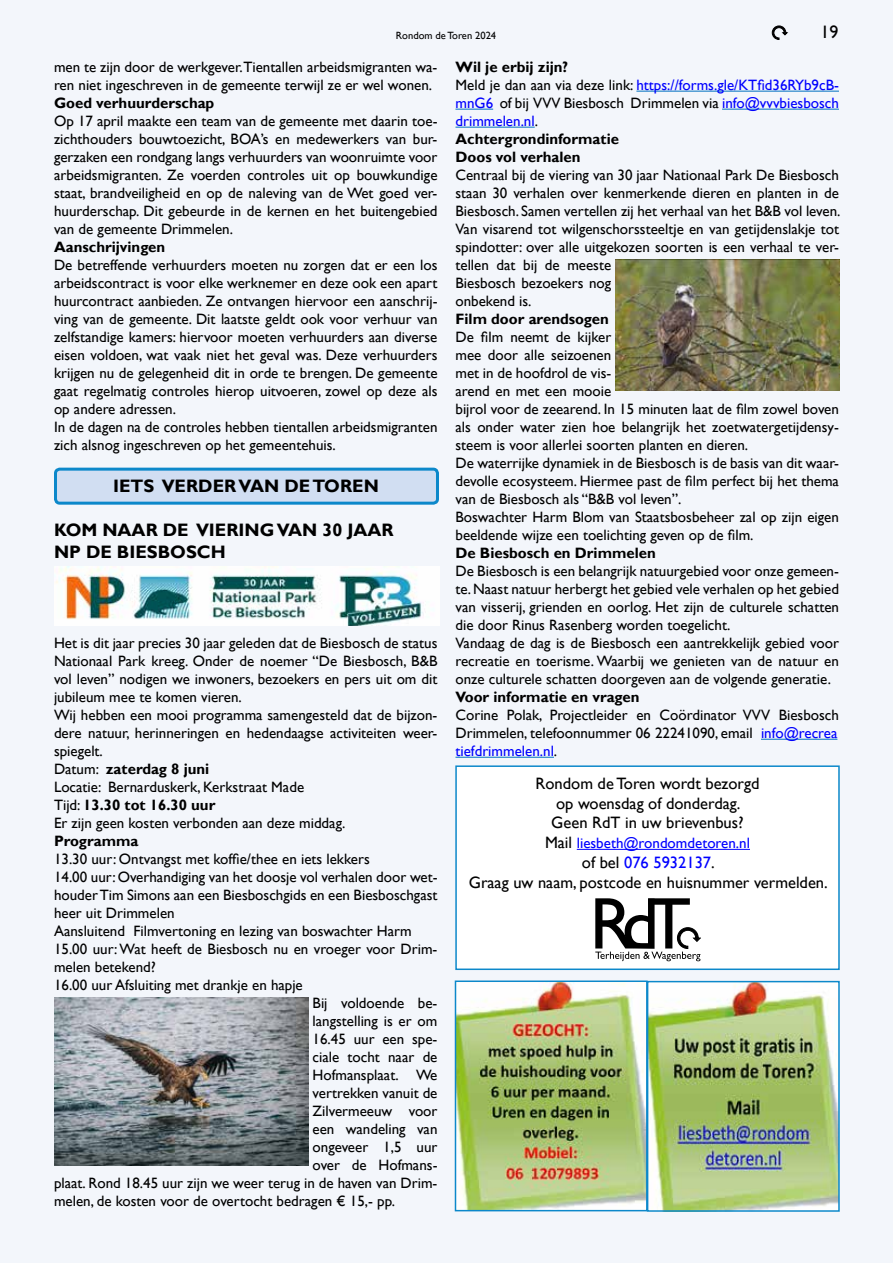
<style>
.page{position:relative;width:893px;height:1263px;background:#f1f4fb}
.page>*{position:absolute;margin:0;border:0;box-sizing:border-box;transform-origin:0 0}
.t1{font:700 18px/21.6px "Gill Sans";color:#000}
.t2{font:18px "Gill Sans";color:#000}
.t3{font:16.5px/19.8px "Gill Sans";color:#000;text-align:center}
.t4{font:15px/18px "Gill Sans";color:#000}
.t5{font:15px/18px "Gill Sans";color:#00f}
.t6{font:700 15px "Gill Sans";color:#000}
.t7{font:10.5px "Gill Sans";color:#000}
.s1{font-weight:700;color:#000}
.s2{color:#000}
.s3{color:#00f}
.s4{font-weight:700}
.s5{font-size:16.5px;color:#000}
</style>
<div class="page">
<svg style="left:772px;top:26px;width:15px;height:14px"></svg>
<hr style="left:636px;top:91px;width:203px;height:1px;background:#0070c0">
<hr style="left:455px;top:109px;width:38px;height:1px;background:#0070c0">
<hr style="left:722px;top:109px;width:117px;height:1px;background:#0070c0">
<hr style="left:455px;top:127px;width:80px;height:1px;background:#0070c0">
<hr style="left:761px;top:739px;width:76px;height:1px;background:#0070c0">
<hr style="left:455px;top:757px;width:99px;height:1px;background:#0070c0">
<div style="left:55px;top:469px;width:382px;height:34px;background:#d1def2;border-radius:4px"></div>
<div style="left:54px;top:468px;width:385px;height:37px;border:3px solid #0c88ca;border-radius:4px"></div>
<img style="left:458px;top:983px;width:379px;height:226px">
<div style="left:455px;top:980px;width:193px;height:231px;border:2px solid #0c88ca"></div>
<div style="left:647px;top:981px;width:193px;height:231px;border:2px solid #0c88ca"></div>
<div style="left:456px;top:766px;width:383px;height:203px;background:#fff"></div>
<hr style="left:577px;top:849px;width:173px;height:1px;background:#00f">
<div style="left:455px;top:765px;width:385px;height:205px;border:2px solid #0c88ca"></div>
<img style="left:54px;top:567px;width:385px;height:58px">
<img style="left:615px;top:260px;width:225px;height:130px">
<img style="left:54px;top:997px;width:254px;height:168px">
<svg style="left:595px;top:898px;width:106px;height:63px"></svg>
<p class="t7" style="left:396px;top:29px;width:102px">Rondom de Toren 2024</p>
<p class="t2" style="left:820px;top:22px;width:19px">19</p>
<p class="t4" style="left:54px;top:58px;width:385px">men te zijn door de werkgever.Tientallen arbeidsmigranten wa&shy;ren niet ingeschreven in de gemeente terwijl ze er wel wonen.</p>
<p class="t6" style="left:54px;top:94px;width:162px">Goed verhuurderschap</p>
<p class="t4" style="left:54px;top:112px;width:385px;text-align:justify">Op 17 april maakte een team van de gemeente met daarin toe&shy;zichthouders bouwtoezicht, BOA’s en medewerkers van bur&shy;gerzaken een rondgang langs verhuurders van woonruimte voor arbeidsmigranten. Ze voerden controles uit op bouwkundige staat, brandveiligheid en op de naleving van de Wet goed ver&shy;huurderschap. Dit gebeurde in de kernen en het buitengebied van de gemeente Drimmelen.</p>
<p class="t6" style="left:54px;top:238px;width:113px">Aanschrijvingen</p>
<p class="t4" style="left:54px;top:256px;width:385px">De betreffende verhuurders moeten nu zorgen dat er een los arbeidscontract is voor elke werknemer en deze ook een apart huurcontract aanbieden. Ze ontvangen hiervoor een aanschrij&shy;ving van de gemeente. Dit laatste geldt ook voor verhuur van zelfstandige kamers: hiervoor moeten verhuurders aan diverse eisen voldoen, wat vaak niet het geval was. Deze verhuurders krijgen nu de gelegenheid dit in orde te brengen. De gemeente gaat regelmatig controles hierop uitvoeren, zowel op deze als op andere adressen.<br>In de dagen na de controles hebben tientallen arbeidsmigranten zich alsnog ingeschreven op het gemeentehuis.</p>
<p class="t5" style="left:455px;top:58px;width:385px"><span class="s1">Wil je erbij zijn?<br></span><span class="s2">Meld je dan aan via deze link:</span> https://forms.gle/KTfid36RYb9cB&shy;mnG6 <span class="s2">of bij VVV Biesbosch Drimmelen via</span> info@vvvbiesbosch drimmelen.nl<span class="s2">.<br></span><span class="s1">Achtergrondinformatie<br>Doos vol verhalen</span></p>
<p class="t4" style="left:455px;top:166px;width:386px">Centraal bij de viering van 30 jaar Nationaal Park De Biesbosch staan 30 verhalen over kenmerkende dieren en planten in de Biesbosch. Samen vertellen zij het verhaal van het B&amp;B vol leven.<br>Van visarend tot wilgenschorssteeltje en van getijdenslakje tot spindotter: over alle uitgekozen soorten is een verhaal te ver&shy;tellen dat bij de meeste<br>Biesbosch bezoekers nog<br>onbekend is.</p>
<p class="t6" style="left:455px;top:310px;width:155px">Film door arendsogen</p>
<p class="t4" style="left:455px;top:328px;width:385px">De film neemt de kijker<br>mee door alle seizoenen<br>met in de hoofdrol de vis-<br>arend en met een mooie<br>bijrol voor de zeearend. In 15 minuten laat de film zowel boven als onder water zien hoe belangrijk het zoetwatergetijdensy&shy;steem is voor allerlei soorten planten en dieren.<br>De waterrijke dynamiek in de Biesbosch is de basis van dit waar&shy;devolle ecosysteem. Hiermee past de film perfect bij het thema van de Biesbosch als “B&amp;B vol leven”.<br>Boswachter Harm Blom van Staatsbosbeheer zal op zijn eigen beeldende wijze een toelichting geven op de film.</p>
<p class="t6" style="left:455px;top:544px;width:202px">De Biesbosch en Drimmelen</p>
<p class="t4" style="left:455px;top:562px;width:385px">De Biesbosch is een belangrijk natuurgebied voor onze gemeen&shy;te. Naast natuur herbergt het gebied vele verhalen op het gebied van visserij, grienden en oorlog. Het zijn de culturele schatten die door Rinus Rasenberg worden toegelicht.<br>Vandaag de dag is de Biesbosch een aantrekkelijk gebied voor recreatie en toerisme. Waarbij we genieten van de natuur en onze culturele schatten doorgeven aan de volgende generatie.</p>
<p class="t6" style="left:455px;top:688px;width:185px">Voor informatie en vragen</p>
<p class="t4" style="left:455px;top:706px;width:385px;text-align:justify">Corine Polak, Projectleider en Coördinator VVV Biesbosch Drimmelen, telefoonnummer 06 22241090, email <span class="s3">info@recrea tiefdrimmelen.nl</span>.</p>
<p class="t1" style="left:113px;top:476px;width:267px">IETS VERDER VAN DE TOREN</p>
<p class="t1" style="left:54px;top:520px;width:341px">KOM NAAR DE VIERING VAN 30 JAAR<br>NP DE BIESBOSCH</p>
<p class="t4" style="left:54px;top:634px;width:385px">Het is dit jaar precies 30 jaar geleden dat de Biesbosch de status Nationaal Park kreeg. Onder de noemer “De Biesbosch, B&amp;B vol leven” nodigen we inwoners, bezoekers en pers uit om dit jubileum mee te komen vieren.<br>Wij hebben een mooi programma samengesteld dat de bijzon&shy;dere natuur, herinneringen en hedendaagse activiteiten weer&shy;spiegelt.<br>Datum: <span class="s4">zaterdag 8 juni<br></span>Locatie: Bernarduskerk, Kerkstraat Made<br>Tijd: <span class="s4">13.30 tot 16.30 uur<br></span>Er zijn geen kosten verbonden aan deze middag.</p>
<p class="t6" style="left:54px;top:832px;width:86px">Programma</p>
<p class="t4" style="left:54px;top:850px;width:317px">13.30 uur: Ontvangst met koffie/thee en iets lekkers</p>
<p class="t4" style="left:54px;top:868px;width:385px">14.00 uur: Overhandiging van het doosje vol verhalen door wet-</p>
<p class="t4" style="left:54px;top:886px;width:385px">houder Tim Simons aan een Biesboschgids en een Biesboschgast</p>
<p class="t4" style="left:54px;top:904px;width:122px">heer uit Drimmelen</p>
<p class="t4" style="left:54px;top:922px;width:359px">Aansluitend Filmvertoning en lezing van boswachter Harm</p>
<p class="t4" style="left:54px;top:940px;width:385px">15.00 uur: Wat heeft de Biesbosch nu en vroeger voor Drim-</p>
<p class="t4" style="left:54px;top:958px;width:103px">melen betekend?</p>
<p class="t4" style="left:54px;top:976px;width:250px">16.00 uur Afsluiting met drankje en hapje</p>
<p class="t4" style="left:313px;top:994px;width:126px">Bij voldoende be-</p>
<p class="t4" style="left:313px;top:1012px;width:126px">langstelling is er om</p>
<p class="t4" style="left:313px;top:1030px;width:126px">16.45 uur een spe-</p>
<p class="t4" style="left:313px;top:1048px;width:126px">ciale tocht naar de</p>
<p class="t4" style="left:313px;top:1066px;width:126px">Hofmansplaat. We</p>
<p class="t4" style="left:313px;top:1084px;width:126px">vertrekken vanuit de</p>
<p class="t4" style="left:313px;top:1102px;width:126px">Zilvermeeuw voor</p>
<p class="t4" style="left:313px;top:1120px;width:126px">een wandeling van</p>
<p class="t4" style="left:313px;top:1138px;width:126px">ongeveer 1,5 uur</p>
<p class="t4" style="left:313px;top:1156px;width:126px">over de Hofmans-</p>
<p class="t4" style="left:54px;top:1174px;width:385px">plaat. Rond 18.45 uur zijn we weer terug in de haven van Drim-</p>
<p class="t4" style="left:54px;top:1192px;width:342px">melen, de kosten voor de overtocht bedragen € 15,- pp.</p>
<p class="t3" style="left:535px;top:774px;width:226px">Rondom de Toren wordt bezorgd op woensdag of donderdag.<br>Geen RdT in uw brievenbus?</p>
<p class="t5" style="left:545px;top:834px;width:206px"><span class="s5">Mail</span> liesbeth@rondomdetoren.nl</p>
<p class="t3" style="left:469px;top:853px;width:360px">of bel <span class="s3">076 5932137</span>.<br>Graag uw naam, postcode en huisnummer vermelden.</p>
</div>
